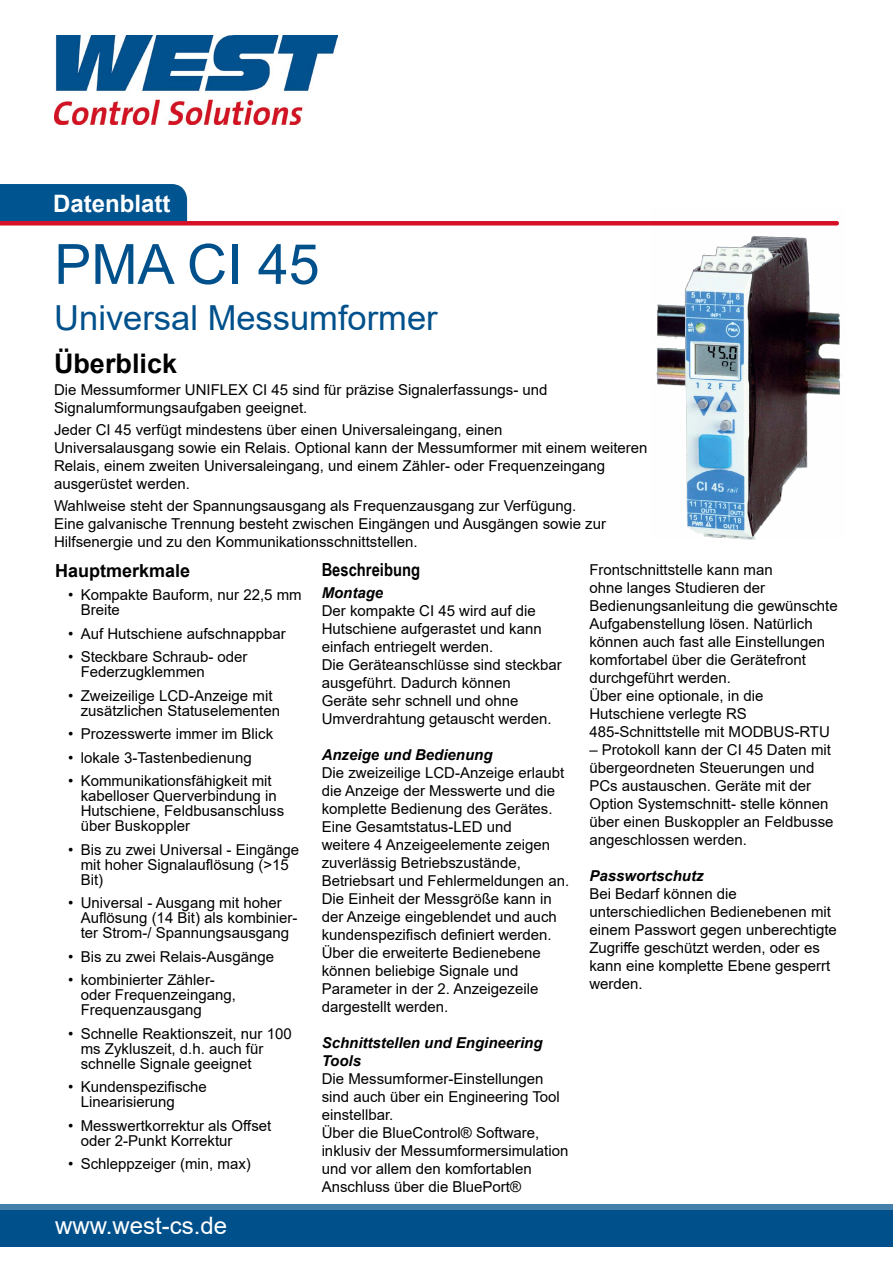
<style>
.page{position:relative;width:893px;height:1263px;background:#fff}
.page>*{position:absolute;margin:0;border:0;box-sizing:border-box;transform-origin:0 0}
.t1{font:55.5px "Arial";color:#00508c}
.t2{font:34.5px "Arial";color:#00508c}
.t3{font:700 27px "Arial";color:#000}
.t4{font:24px "Arial";color:#fff}
.t5{font:700 24px "Arial";color:#fff}
.t6{font:700 18px "Arial";color:#000}
.t7{font:700 18px "Arial Narrow";color:#000}
.t8{font:15px/18px "Arial";color:#000}
.t9{font:italic 700 15px/18px "Arial";color:#000}
</style>
<div class="page">
<svg style="left:0;top:1204px;width:893px;height:7px;background:#3b79a6"></svg>
<div style="left:0;top:1211px;width:893px;height:36px;background:#00508c"></div>
<svg style="left:0;top:184px;width:652px;height:41px"></svg>
<img style="left:54px;top:36px;width:283px;height:89px">
<img style="left:652px;top:221px;width:190px;height:319px">
<h3 class="t5" style="left:53px;top:187px;width:119px">Datenblatt</h3>
<h1 class="t1" style="left:54px;top:226px;width:267px">PMA CI 45</h1>
<h2 class="t2" style="left:54px;top:294px;width:385px">Universal Messumformer</h2>
<h3 class="t3" style="left:54px;top:344px;width:125px">Überblick</h3>
<p class="t8" style="left:54px;top:380px;width:495px">Die Messumformer UNIFLEX CI 45 sind für präzise Signalerfassungs- und<br>Signalumformungsaufgaben geeignet.</p>
<p class="t8" style="left:54px;top:421px;width:595px">Jeder CI 45 verfügt mindestens über einen Universaleingang, einen<br>Universalausgang sowie ein Relais. Optional kann der Messumformer mit einem weiteren Relais, einem zweiten Universaleingang, und einem Zähler- oder Frequenzeingang ausgerüstet werden.</p>
<p class="t8" style="left:54px;top:497px;width:554px">Wahlweise steht der Spannungsausgang als Frequenzausgang zur Verfügung.<br>Eine galvanische Trennung besteht zwischen Eingängen und Ausgängen sowie zur<br>Hilfsenergie und zu den Kommunikationsschnittstellen.</p>
<p class="t6" style="left:55px;top:557px;width:137px">Hauptmerkmale</p>
<p class="t8" style="left:81px;top:587px;width:222px;line-height:15px;text-indent:-13px">• Kompakte Bauform, nur 22,5 mm<br>Breite</p>
<p class="t8" style="left:68px;top:624px;width:219px">• Auf Hutschiene aufschnappbar</p>
<p class="t8" style="left:81px;top:649px;width:168px;line-height:15px;text-indent:-13px">• Steckbare Schraub- oder<br>Federzugklemmen</p>
<p class="t8" style="left:81px;top:688px;width:201px;line-height:15px;text-indent:-13px">• Zweizeilige LCD-Anzeige mit zusätzlichen Statuselementen</p>
<p class="t8" style="left:68px;top:725px;width:207px">• Prozesswerte immer im Blick</p>
<p class="t8" style="left:68px;top:748px;width:185px">• lokale 3-Tastenbedienung</p>
<p class="t8" style="left:81px;top:773px;width:205px;line-height:15px;text-indent:-13px">• Kommunikationsfähigkeit mit kabelloser Querverbindung in<br>Hutschiene, Feldbusanschluss über Buskoppler</p>
<p class="t8" style="left:81px;top:842px;width:220px;line-height:15px;text-indent:-13px">• Bis zu zwei Universal - Eingänge mit hoher Signalauflösung (&gt;15<br>Bit)</p>
<p class="t8" style="left:81px;top:895px;width:218px;line-height:15px;text-indent:-13px">• Universal - Ausgang mit hoher<br>Auflösung (14 Bit) als kombinier&shy;ter Strom-/ Spannungsausgang</p>
<p class="t8" style="left:68px;top:947px;width:208px">• Bis zu zwei Relais-Ausgänge</p>
<p class="t8" style="left:81px;top:972px;width:157px;line-height:15px;text-indent:-13px">• kombinierter Zähler&shy;oder Frequenzeingang,<br>Frequenzausgang</p>
<p class="t8" style="left:81px;top:1026px;width:212px;line-height:15px;text-indent:-13px">• Schnelle Reaktionszeit, nur 100 ms Zykluszeit, d.h. auch für schnelle Signale geeignet</p>
<p class="t8" style="left:81px;top:1079px;width:127px;line-height:15px;text-indent:-13px">• Kundenspezifische<br>Linearisierung</p>
<p class="t8" style="left:81px;top:1118px;width:192px;line-height:15px;text-indent:-13px">• Messwertkorrektur als Offset oder 2-Punkt Korrektur</p>
<p class="t8" style="left:68px;top:1155px;width:184px">• Schleppzeiger (min, max)</p>
<p class="t7" style="left:322px;top:555px;width:100px">Beschreibung</p>
<p class="t9" style="left:322px;top:584px;width:63px">Montage</p>
<p class="t8" style="left:322px;top:601px;width:242px">Der kompakte CI 45 wird auf die<br>Hutschiene aufgerastet und kann einfach entriegelt werden.<br>Die Geräteanschlüsse sind steckbar ausgeführt. Dadurch können<br>Geräte sehr schnell und ohne<br>Umverdrahtung getauscht werden.</p>
<p class="t9" style="left:322px;top:746px;width:172px">Anzeige und Bedienung</p>
<p class="t8" style="left:322px;top:763px;width:249px">Die zweizeilige LCD-Anzeige erlaubt die Anzeige der Messwerte und die komplette Bedienung des Gerätes.<br>Eine Gesamtstatus-LED und<br>weitere 4 Anzeigeelemente zeigen zuverlässig Betriebszustände,<br>Betriebsart und Fehlermeldungen an.<br>Die Einheit der Messgröße kann in der Anzeige eingeblendet und auch kundenspezifisch definiert werden.<br>Über die erweiterte Bedienebene können beliebige Signale und<br>Parameter in der 2. Anzeigezeile dargestellt werden.</p>
<p class="t9" style="left:322px;top:1034px;width:222px">Schnittstellen und Engineering<br>Tools</p>
<p class="t8" style="left:322px;top:1069px;width:248px">Die Messumformer-Einstellungen sind auch über ein Engineering Tool einstellbar.<br>Über die BlueControl® Software, inklusiv der Messumformersimulation und vor allem den komfortablen<br>Anschluss über die BluePort®</p>
<p class="t8" style="left:589px;top:561px;width:250px">Frontschnittstelle kann man<br>ohne langes Studieren der<br>Bedienungsanleitung die gewünschte<br>Aufgabenstellung lösen. Natürlich können auch fast alle Einstellungen komfortabel über die Gerätefront durchgeführt werden.<br>Über eine optionale, in die<br>Hutschiene verlegte RS<br>485-Schnittstelle mit MODBUS-RTU</p>
<p class="t8" style="left:589px;top:741px;width:246px">– Protokoll kann der CI 45 Daten mit übergeordneten Steuerungen und<br>PCs austauschen. Geräte mit der<br>Option Systemschnitt- stelle können über einen Buskoppler an Feldbusse angeschlossen werden.</p>
<p class="t9" style="left:589px;top:867px;width:116px">Passwortschutz</p>
<p class="t8" style="left:589px;top:885px;width:249px">Bei Bedarf können die unterschiedlichen Bedienebenen mit einem Passwort gegen unberechtigte<br>Zugriffe geschützt werden, oder es kann eine komplette Ebene gesperrt werden.</p>
<h3 class="t4" style="left:55px;top:1209px;width:174px">www.west-cs.de</h3>
</div>
